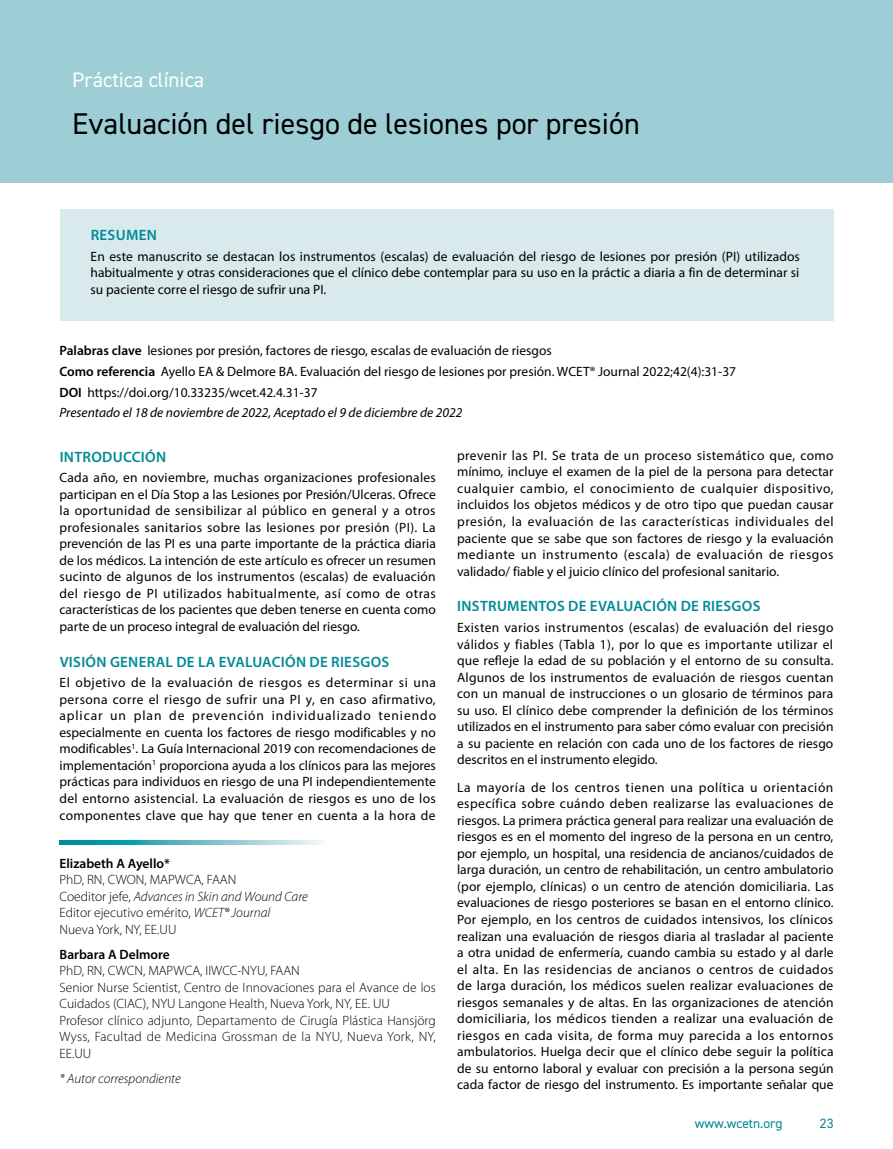
<style>
.page{position:relative;width:893px;height:1149px;background:#fff}
.page>*{position:absolute;margin:0;border:0;box-sizing:border-box;transform-origin:0 0}
.t1{font:30px "DIN2014";color:#000}
.t2{font:21px "DIN2014";color:#fff}
.t3{font:600 15px "Myriad Pro";letter-spacing:.02em;color:#008a97}
.t4{font:13.5px/16.5px "Myriad Pro";color:#000;text-align:justify}
.t5{font:300 13.5px/16.5px "Myriad Pro";color:#000}
.t6{font:600 13.5px "Myriad Pro";color:#000}
.t7{font:italic 300 13.5px "Myriad Pro";color:#000}
.t8{font:13.5px "DIN2014";color:#008a97}
.s1{font-weight:600}
.s2{font-style:italic}
</style>
<div class="page">
<div style="left:0;top:0;width:893px;height:183px;background:#9dced5"></div>
<div style="left:60px;top:209px;width:773px;height:111px;background:#d8eaec"></div>
<svg style="left:60px;top:840px;width:262px;height:4px"></svg>
<h2 class="t2" style="left:72px;top:67px;width:133px">Práctica clínica</h2>
<h1 class="t1" style="left:72px;top:105px;width:569px">Evaluación del riesgo de lesiones por presión</h1>
<p class="t3" style="left:91px;top:225px;width:68px">RESUMEN</p>
<p class="t4" style="left:91px;top:247px;width:711px">En este manuscrito se destacan los instrumentos (escalas) de evaluación del riesgo de lesiones por presión (PI) utilizados habitualmente y otras consideraciones que el clínico debe contemplar para su uso en la práctic a diaria a fin de determinar si su paciente corre el riesgo de sufrir una PI.</p>
<p class="t4" style="left:60px;top:340px;width:678px;line-height:20.7px;text-align:left"><span class="s1">Palabras clave</span> lesiones por presión, factores de riesgo, escalas de evaluación de riesgos<br><span class="s1">Como referencia</span> Ayello EA &amp; Delmore BA. Evaluación del riesgo de lesiones por presión. WCET® Journal 2022;42(4):31-37<br><span class="s1">DOI</span> https://doi.org/10.33235/wcet.42.4.31-37<br><span class="s2">Presentado el 18 de noviembre de 2022, Aceptado el 9 de diciembre de 2022</span></p>
<p class="t3" style="left:60px;top:447px;width:108px">INTRODUCCIÓN</p>
<p class="t4" style="left:60px;top:469px;width:378px">Cada año, en noviembre, muchas organizaciones profesionales participan en el Día Stop a las Lesiones por Presión/Ulceras. Ofrece la oportunidad de sensibilizar al público en general y a otros profesionales sanitarios sobre las lesiones por presión (PI). La prevención de las PI es una parte importante de la práctica diaria de los médicos. La intención de este artículo es ofrecer un resumen sucinto de algunos de los instrumentos (escalas) de evaluación del riesgo de PI utilizados habitualmente, así como de otras características de los pacientes que deben tenerse en cuenta como parte de un proceso integral de evaluación del riesgo.</p>
<p class="t3" style="left:60px;top:652px;width:331px">VISIÓN GENERAL DE LA EVALUACIÓN DE RIESGOS</p>
<p class="t4" style="left:60px;top:674px;width:378px">El objetivo de la evaluación de riesgos es determinar si una persona corre el riesgo de sufrir una PI y, en caso afirmativo, aplicar un plan de prevención individualizado teniendo especialmente en cuenta los factores de riesgo modificables y no modificables<sup>1</sup>. La Guía Internacional 2019 con recomendaciones de implementación<sup>1</sup> proporciona ayuda a los clínicos para las mejores prácticas para individuos en riesgo de una PI independientemente del entorno asistencial. La evaluación de riesgos es uno de los componentes clave que hay que tener en cuenta a la hora de</p>
<p class="t4" style="left:457px;top:447px;width:378px">prevenir las PI. Se trata de un proceso sistemático que, como mínimo, incluye el examen de la piel de la persona para detectar cualquier cambio, el conocimiento de cualquier dispositivo, incluidos los objetos médicos y de otro tipo que puedan causar presión, la evaluación de las características individuales del paciente que se sabe que son factores de riesgo y la evaluación mediante un instrumento (escala) de evaluación de riesgos validado/ fiable y el juicio clínico del profesional sanitario.</p>
<p class="t3" style="left:457px;top:596px;width:305px">INSTRUMENTOS DE EVALUACIÓN DE RIESGOS</p>
<p class="t4" style="left:457px;top:619px;width:378px">Existen varios instrumentos (escalas) de evaluación del riesgo válidos y fiables (Tabla 1), por lo que es importante utilizar el que refleje la edad de su población y el entorno de su consulta.<br>Algunos de los instrumentos de evaluación de riesgos cuentan con un manual de instrucciones o un glosario de términos para su uso. El clínico debe comprender la definición de los términos utilizados en el instrumento para saber cómo evaluar con precisión a su paciente en relación con cada uno de los factores de riesgo descritos en el instrumento elegido.</p>
<p class="t4" style="left:457px;top:778px;width:378px">La mayoría de los centros tienen una política u orientación específica sobre cuándo deben realizarse las evaluaciones de riesgos. La primera práctica general para realizar una evaluación de riesgos es en el momento del ingreso de la persona en un centro, por ejemplo, un hospital, una residencia de ancianos/cuidados de larga duración, un centro de rehabilitación, un centro ambulatorio (por ejemplo, clínicas) o un centro de atención domiciliaria. Las evaluaciones de riesgo posteriores se basan en el entorno clínico.<br>Por ejemplo, en los centros de cuidados intensivos, los clínicos realizan una evaluación de riesgos diaria al trasladar al paciente a otra unidad de enfermería, cuando cambia su estado y al darle el alta. En las residencias de ancianos o centros de cuidados de larga duración, los médicos suelen realizar evaluaciones de riesgos semanales y de altas. En las organizaciones de atención domiciliaria, los médicos tienden a realizar una evaluación de riesgos en cada visita, de forma muy parecida a los entornos ambulatorios. Huelga decir que el clínico debe seguir la política de su entorno laboral y evaluar con precisión a la persona según cada factor de riesgo del instrumento. Es importante señalar que</p>
<p class="t6" style="left:60px;top:854px;width:112px">Elizabeth A Ayello*</p>
<p class="t5" style="left:60px;top:871px;width:250px">PhD, RN, CWON, MAPWCA, FAAN<br>Coeditor jefe, <span class="s2">Advances in Skin and Wound Care </span>Editor ejecutivo emérito, <span class="s2">WCET® Journal </span>Nueva York, NY, EE.UU</p>
<p class="t6" style="left:60px;top:945px;width:112px">Barbara A Delmore</p>
<p class="t5" style="left:60px;top:962px;width:378px">PhD, RN, CWCN, MAPWCA, IIWCC-NYU, FAAN<br>Senior Nurse Scientist, Centro de Innovaciones para el Avance de los Cuidados (CIAC), NYU Langone Health, Nueva York, NY, EE. UU Profesor clínico adjunto, Departamento de Cirugía Plástica Hansjörg Wyss, Facultad de Medicina Grossman de la NYU, Nueva York, NY, EE.UU</p>
<p class="t7" style="left:60px;top:1069px;width:123px">* Autor correspondiente</p>
<p class="t8" style="left:695px;top:1114px;width:89px">www.wcetn.org</p>
<p class="t8" style="left:820px;top:1114px;width:15px">23</p>
</div>
